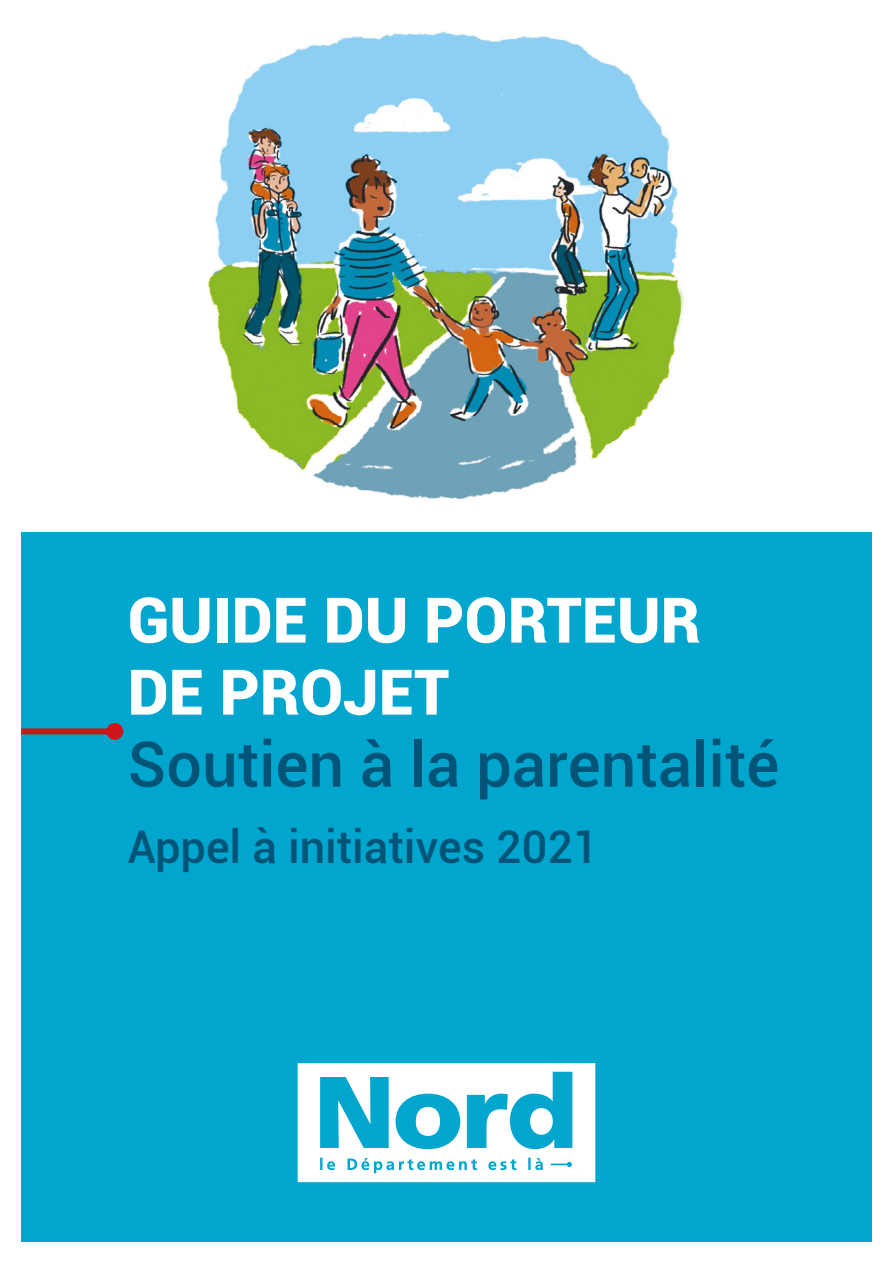
<style>
.page{position:relative;width:893px;height:1263px;background:#fff}
.page>*{position:absolute;margin:0;border:0;box-sizing:border-box;transform-origin:0 0}
.t1{font:900 63px/72px "Roboto";color:#fff}
.t2{font:500 63px "Roboto";color:#005478}
.t3{font:500 45px "Roboto";color:#005478}
</style>
<div class="page">
<div style="left:21px;top:531px;width:851px;height:711px;background:#00a6ce"></div>
<svg style="left:298px;top:1063px;width:297px;height:119px"></svg>
<img style="left:208px;top:31px;width:477px;height:469px">
<div style="left:106px;top:723px;width:17px;height:17px;background:#cd1719;border-radius:50%"></div>
<div style="left:21px;top:728px;width:94px;height:6px;background:#cd1719"></div>
<p class="t1" style="left:128px;top:582px;width:575px">GUIDE DU PORTEUR<br>DE PROJET</p>
<p class="t2" style="left:128px;top:720px;width:653px">Soutien à la parentalité</p>
<p class="t3" style="left:128px;top:815px;width:472px">Appel à initiatives 2021</p>
</div>
